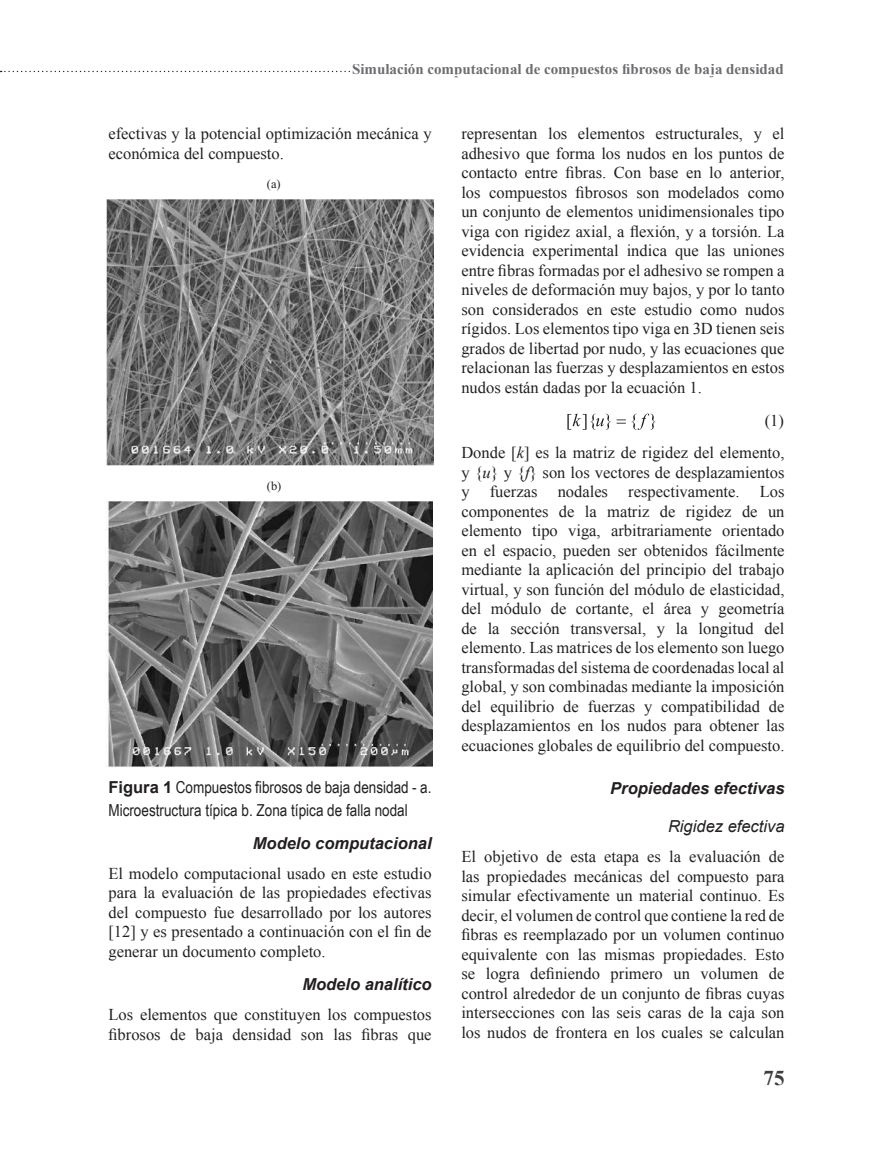
<style>
.page{position:relative;width:893px;height:1170px;background:#fff}
.page>*{position:absolute;margin:0;border:0;box-sizing:border-box;transform-origin:0 0}
.t1{font:700 21px "Times New Roman";color:#3e3e3f}
.t2{font:16.5px/19.5px "Times New Roman";color:#231f20;text-align:justify}
.t3{font:16.5px/22.5px "Arial Narrow";color:#231f20}
.t4{font:italic 700 16.5px "Arial";color:#231f20}
.t5{font:italic 16.5px "Arial";color:#231f20}
.t6{font:700 15px "Times New Roman";color:#6c6d70}
.t7{font:12.45px "Times New Roman";color:#231f20}
.s1{font-family:"Arial";font-weight:700}
.s2{font-style:italic}
</style>
<div class="page">
<svg style="left:0;top:71px;width:350px;height:1px"></svg>
<img style="left:107px;top:200px;width:327px;height:265px">
<img style="left:106px;top:502px;width:327px;height:265px">
<svg style="left:632px;top:413px;width:23px;height:17px"></svg>
<svg style="left:567px;top:413px;width:44px;height:17px"></svg>
<svg style="left:617px;top:419px;width:9px;height:4px"></svg>
<p class="t6" style="left:352px;top:59px;width:433px">Simulación computacional de compuestos fibrosos de baja densidad</p>
<p class="t2" style="left:108px;top:123px;width:325px">efectivas y la potencial optimización mecánica y económica del compuesto.</p>
<p class="t7" style="left:267px;top:179px;width:15px">(a)</p>
<p class="t7" style="left:267px;top:481px;width:16px">(b)</p>
<p class="t3" style="left:108px;top:775px;width:325px"><span class="s1">Figura 1</span> Compuestos fibrosos de baja densidad - a.<br>Microestructura típica b. Zona típica de falla nodal</p>
<p class="t4" style="left:253px;top:832px;width:180px">Modelo computacional</p>
<p class="t2" style="left:108px;top:863px;width:325px">El modelo computacional usado en este estudio para la evaluación de las propiedades efectivas del compuesto fue desarrollado por los autores [12] y es presentado a continuación con el fin de generar un documento completo.</p>
<p class="t4" style="left:302px;top:973px;width:131px">Modelo analítico</p>
<p class="t2" style="left:108px;top:1004px;width:325px">Los elementos que constituyen los compuestos fibrosos de baja densidad son las fibras que</p>
<p class="t2" style="left:461px;top:123px;width:325px">representan los elementos estructurales, y el adhesivo que forma los nudos en los puntos de contacto entre fibras. Con base en lo anterior, los compuestos fibrosos son modelados como un conjunto de elementos unidimensionales tipo viga con rigidez axial, a flexión, y a torsión. La evidencia experimental indica que las uniones entre fibras formadas por el adhesivo se rompen a niveles de deformación muy bajos, y por lo tanto son considerados en este estudio como nudos rígidos. Los elementos tipo viga en 3D tienen seis grados de libertad por nudo, y las ecuaciones que relacionan las fuerzas y desplazamientos en estos nudos están dadas por la ecuación 1.</p>
<p class="t2" style="left:461px;top:404px;width:325px;line-height:32.2px;text-align:right">(1)<br>Donde [<span class="s2">k</span>] es la matriz de rigidez del elemento,</p>
<p class="t2" style="left:461px;top:462px;width:325px">y {<span class="s2">u</span>} y {<span class="s2">f</span>} son los vectores de desplazamientos y fuerzas nodales respectivamente. Los componentes de la matriz de rigidez de un elemento tipo viga, arbitrariamente orientado en el espacio, pueden ser obtenidos fácilmente mediante la aplicación del principio del trabajo virtual, y son función del módulo de elasticidad, del módulo de cortante, el área y geometría de la sección transversal, y la longitud del elemento. Las matrices de los elemento son luego transformadas del sistema de coordenadas local al global, y son combinadas mediante la imposición del equilibrio de fuerzas y compatibilidad de desplazamientos en los nudos para obtener las ecuaciones globales de equilibrio del compuesto.</p>
<p class="t4" style="left:610px;top:778px;width:176px">Propiedades efectivas</p>
<p class="t5" style="left:668px;top:815px;width:118px">Rigidez efectiva</p>
<p class="t2" style="left:461px;top:846px;width:325px">El objetivo de esta etapa es la evaluación de las propiedades mecánicas del compuesto para simular efectivamente un material continuo. Es decir, el volumen de control que contiene la red de fibras es reemplazado por un volumen continuo equivalente con las mismas propiedades. Esto se logra definiendo primero un volumen de control alrededor de un conjunto de fibras cuyas intersecciones con las seis caras de la caja son los nudos de frontera en los cuales se calculan</p>
<p class="t1" style="left:763px;top:1063px;width:22px">75</p>
</div>
